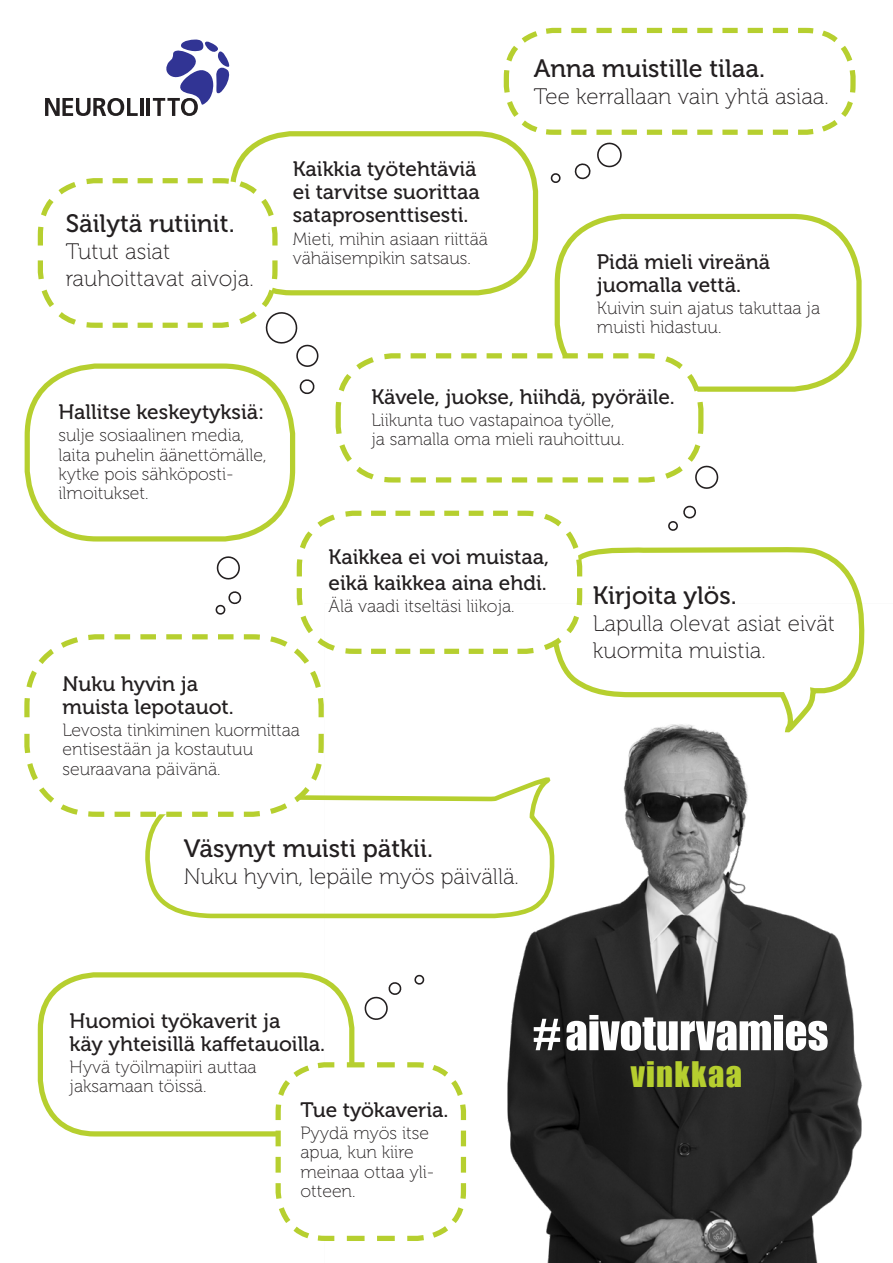
<style>
.page{position:relative;width:893px;height:1263px;background:#fff}
.page>*{position:absolute;margin:0;border:0;box-sizing:border-box;transform-origin:0 0}
.t1{font:32.4px "Impact";letter-spacing:.04em;color:#b6cf2f}
.t2{font:25.05px "Museo 500";color:#231f20}
.t3{font:22.5px/27px "Museo 100";color:#231f20}
.t4{font:20.85px/23px "Museo 500";color:#231f20}
.t5{font:17.7px/19.4px "Museo 100";color:#231f20}
</style>
<div class="page">
<svg style="left:585px;top:547px;width:277px;height:56px"></svg>
<div style="left:230px;top:131px;width:308px;height:164px;border:5px solid #b6cf2f;border-radius:59px"></div>
<img style="left:325px;top:603px;width:540px;height:660px">
<svg style="left:534px;top:1019px;width:26px;height:31px"></svg>
<svg style="left:566px;top:1015px;width:262px;height:36px"></svg>
<svg style="left:216px;top:556px;width:24px;height:24px"></svg>
<svg style="left:364px;top:981px;width:37px;height:40px"></svg>
<svg style="left:413px;top:974px;width:11px;height:12px"></svg>
<svg style="left:215px;top:591px;width:27px;height:24px"></svg>
<svg style="left:668px;top:505px;width:29px;height:26px"></svg>
<svg style="left:299px;top:379px;width:16px;height:16px"></svg>
<div style="left:25px;top:363px;width:270px;height:178px;border:5px solid #b6cf2f;border-radius:70px"></div>
<svg style="left:45px;top:98px;width:93px;height:18px"></svg>
<hr style="left:140px;top:98px;width:4px;height:18px;background:#231f20">
<hr style="left:147px;top:98px;width:3px;height:18px;background:#231f20">
<svg style="left:153px;top:39px;width:77px;height:77px"></svg>
<svg style="left:501px;top:27px;width:355px;height:157px"></svg>
<div style="left:38px;top:972px;width:316px;height:164px;border:5px solid #b6cf2f;border-radius:55px"></div>
<svg style="left:37px;top:175px;width:284px;height:192px"></svg>
<svg style="left:145px;top:766px;width:420px;height:154px"></svg>
<div style="left:555px;top:214px;width:307px;height:178px;border:5px solid #b6cf2f;border-radius:67px"></div>
<svg style="left:698px;top:386px;width:21px;height:103px"></svg>
<svg style="left:335px;top:351px;width:371px;height:134px"></svg>
<svg style="left:273px;top:1059px;width:196px;height:184px"></svg>
<svg style="left:259px;top:508px;width:326px;height:186px"></svg>
<svg style="left:24px;top:632px;width:302px;height:187px"></svg>
<h2 class="t2" style="left:66px;top:210px;width:170px">Säilytä rutiinit.</h2>
<p class="t3" style="left:66px;top:238px;width:190px">Tutut asiat rauhoittavat aivoja.</p>
<p class="t4" style="left:59px;top:401px;width:207px">Hallitse keskeytyksiä:</p>
<p class="t5" style="left:59px;top:426px;width:209px">sulje sosiaalinen media, laita puhelin äänettömälle, kytke pois sähköposti&shy;ilmoitukset.</p>
<p class="t4" style="left:293px;top:158px;width:189px">Kaikkia työtehtäviä ei tarvitse suorittaa sataprosenttisesti.</p>
<p class="t5" style="left:293px;top:229px;width:197px">Mieti, mihin asiaan riittää vähäisempikin satsaus.</p>
<h2 class="t2" style="left:534px;top:55px;width:233px">Anna muistille tilaa.</h2>
<p class="t3" style="left:534px;top:83px;width:297px">Tee kerrallaan vain yhtä asiaa.</p>
<p class="t4" style="left:597px;top:250px;width:175px">Pidä mieli vireänä juomalla vettä.</p>
<p class="t5" style="left:597px;top:299px;width:225px">Kuivin suin ajatus takuttaa ja muisti hidastuu.</p>
<p class="t4" style="left:371px;top:385px;width:305px">Kävele, juokse, hiihdä, pyöräile.</p>
<p class="t5" style="left:371px;top:411px;width:254px">Liikunta tuo vastapainoa työlle, ja samalla oma mieli rauhoittuu.</p>
<p class="t4" style="left:329px;top:545px;width:222px;line-height:25.2px">Kaikkea ei voi muistaa, eikä kaikkea aina ehdi.</p>
<p class="t5" style="left:329px;top:597px;width:188px">Älä vaadi itseltäsi liikoja.</p>
<h2 class="t2" style="left:593px;top:582px;width:145px">Kirjoita ylös.</h2>
<p class="t3" style="left:593px;top:611px;width:244px">Lapulla olevat asiat eivät kuormita muistia.</p>
<p class="t4" style="left:63px;top:673px;width:173px">Nuku hyvin ja muista lepotauot.</p>
<p class="t5" style="left:63px;top:721px;width:239px">Levosta tinkiminen kuormittaa entisestään ja kostautuu seuraavana päivänä.</p>
<h2 class="t2" style="left:184px;top:835px;width:251px">Väsynyt muisti pätkii.</h2>
<p class="t3" style="left:184px;top:863px;width:337px">Nuku hyvin, lepäile myös päivällä.</p>
<p class="t4" style="left:70px;top:1009px;width:257px">Huomioi työkaverit ja<br>käy yhteisillä kaffetauoilla.</p>
<p class="t5" style="left:70px;top:1057px;width:188px">Hyvä työilmapiiri auttaa jaksamaan töissä.</p>
<p class="t4" style="left:300px;top:1098px;width:150px">Tue työkaveria.</p>
<p class="t5" style="left:300px;top:1124px;width:133px">Pyydä myös itse apua, kun kiire meinaa ottaa yli&shy;otteen.</p>
<h1 class="t1" style="left:631px;top:1049px;width:113px">vinkkaa</h1>
</div>
